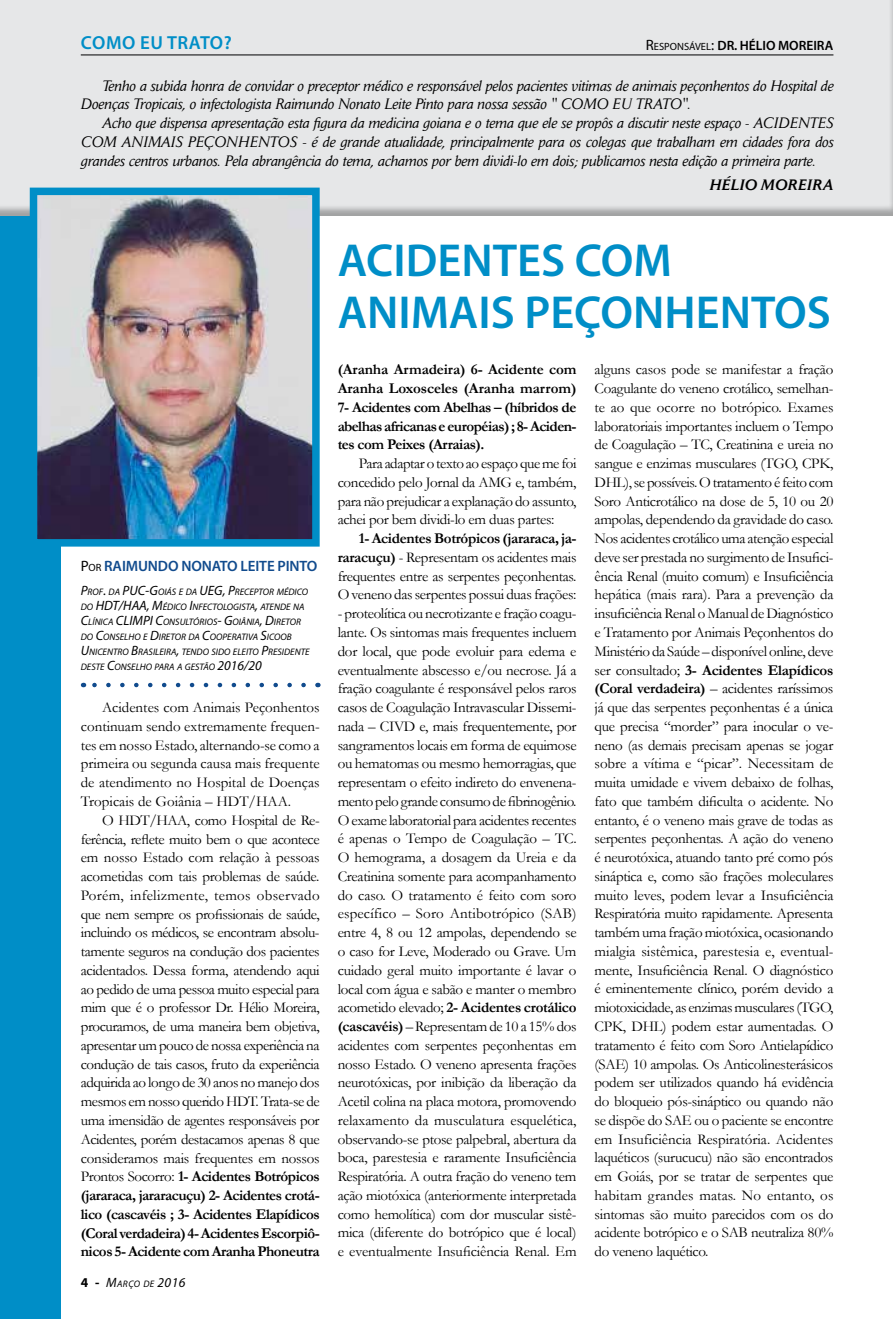
<style>
.page{position:relative;width:893px;height:1319px;background:#fff}
.page>*{position:absolute;margin:0;border:0;box-sizing:border-box;transform-origin:0 0}
.t1{font:600 46.35px/52.5px "Myriad Pro";color:#008ec7}
.t2{font:600 18.9px "Myriad Pro";color:#008ec7}
.t3{font:15px/18.8px "Garamond";letter-spacing:-.02em;color:#000;text-align:justify}
.t4{font:italic 15px/18.8px "Daily News";color:#000}
.t5{font:700 15px/18.8px "Garamond";letter-spacing:-.03em;color:#000;text-align:justify}
.t6{font:600 15px "Myriad Pro";letter-spacing:-.01em;color:#114b8d}
.t7{font:italic 500 15px "Daily News";letter-spacing:.02em;color:#000}
.t8{font:600 13.5px "Myriad Pro";color:#000}
.t9{font:italic 9.45px/15px "Myriad Pro";color:#000}
.s1{font-weight:400;font-size:15px}
.s2{font-weight:400;font-size:10.5px}
.s3{font-weight:400;color:#000}
.s4{font-weight:400;font-size:10.5px;color:#000}
.s5{font-size:13.5px}
.s6{font-weight:700}
.s7{font-weight:700;font-style:normal;font-size:13.5px}
</style>
<div class="page">
<div style="left:0;top:215px;width:61px;height:1103px;background:#008ec7"></div>
<div style="left:0;top:0;width:893px;height:216px;background:#e6e7e8"></div>
<hr style="left:892px;top:0;width:1px;height:479px;background:#006a46">
<hr style="left:81px;top:55px;width:752px;height:1px;background:#000">
<img style="left:39px;top:196px;width:272px;height:341px">
<div style="left:30px;top:187px;width:290px;height:359px;border:8px solid #008ec7"></div>
<svg style="left:92px;top:682px;width:212px;height:5px"></svg>
<p class="t2" style="left:81px;top:31px;width:98px">COMO EU TRAT</p>
<p class="t2" style="left:210px;top:31px;width:23px">O?</p>
<p class="t8" style="left:646px;top:36px;width:180px"><span class="s1">R</span><span class="s2">ESPONSÁVEL</span><span class="s1">:</span> DR. HÉLIO MOREIRA</p>
<p class="t4" style="left:81px;top:76px;width:754px;text-indent:21px">Tenho a subida honra de convidar o preceptor médico e responsável pelos pacientes vitimas de animais peçonhentos do Hospital de<br>Doenças Tropicais, o infectologista Raimundo Nonato Leite Pinto para nossa sessão " COMO EU TRATO".</p>
<p class="t4" style="left:81px;top:113px;width:754px;text-align:justify;text-indent:21px">Acho que dispensa apresentação esta figura da medicina goiana e o tema que ele se propôs a discutir neste espaço - ACIDENTES COM ANIMAIS PEÇONHENTOS - é de grande atualidade, principalmente para os colegas que trabalham em cidades fora dos grandes centros urbanos. Pela abrangência do tema, achamos por bem dividi-lo em dois; publicamos nesta edição a primeira parte.</p>
<p class="t7" style="left:709px;top:175px;width:126px">HÉLIO MOREIRA</p>
<p class="t6" style="left:81px;top:556px;width:141px"><span class="s3">P</span><span class="s4">OR</span> RAIMUNDO NONATO</p>
<p class="t6" style="left:241px;top:556px;width:15px">LEITE</p>
<p class="t6" style="left:278px;top:556px;width:32px">PINTO</p>
<p class="t9" style="left:81px;top:584px;width:230px"><span class="s5">P</span>ROF<span class="s5">.</span> DA <span class="s5">PUC-G</span>OIÁS E DA <span class="s5">UEG, P</span>RECEPTOR MÉDICO DO <span class="s5">HDT/HAA, M</span>ÉDICO <span class="s5">I</span>NFECTOLOGISTA<span class="s5">,</span> ATENDE NA <span class="s5">C</span>LÍNICA <span class="s5">CLIMPI C</span>ONSULTÓRIOS<span class="s5">- G</span>OIÂNIA<span class="s5">, D</span>IRETOR DO <span class="s5">C</span>ONSELHO E <span class="s5">D</span>IRETOR DA <span class="s5">C</span>OOPERATIVA <span class="s5">S</span>ICOOB <span class="s5">U</span>NICENTRO <span class="s5">B</span>RASILEIRA<span class="s5">,</span> TENDO SIDO ELEITO <span class="s5">P</span>RESIDENTE DESTE <span class="s5">C</span>ONSELHO PARA A GESTÃO <span class="s5">2016/20</span></p>
<p class="t3" style="left:81px;top:697px;width:240px;text-indent:21px">Acidentes com Animais Peçonhentos continuam sendo extremamente frequen&shy;tes em nosso Estado, alternando-se como a primeira ou segunda causa mais frequente de atendimento no Hospital de Doenças Tropicais de Goiânia – HDT/HAA.</p>
<p class="t3" style="left:81px;top:810px;width:240px;text-indent:21px">O HDT/HAA, como Hospital de Re&shy;ferência, reflete muito bem o que acontece em nosso Estado com relação à pessoas acometidas com tais problemas de saúde.<br>Porém, infelizmente, temos observado que nem sempre os profissionais de saúde, incluindo os médicos, se encontram absolu&shy;tamente seguros na condução dos pacientes acidentados. Dessa forma, atendendo aqui ao pedido de uma pessoa muito especial para mim que é o professor Dr. Hélio Moreira, procuramos, de uma maneira bem objetiva, apresentar um pouco de nossa experiência na condução de tais casos, fruto da experiência adquirida ao longo de 30 anos no manejo dos mesmos em nosso querido HDT. Trata-se de uma imensidão de agentes responsáveis por Acidentes, porém destacamos apenas 8 que consideramos mais frequentes em nossos Prontos Socorro: <span class="s6">1- Acidentes Botrópicos (jararaca, jararacuçu) 2- Acidentes crotá&shy;lico (cascavéis ; 3- Acidentes Elapídicos (Coral verdadeira) 4- Acidentes Escorpiô&shy;nicos 5- Acidente com Aranha Phoneutra</span></p>
<p class="t9" style="left:81px;top:1275px;width:106px"><span class="s7">4 -</span> <span class="s5">M</span>ARÇO DE <span class="s5">2016</span></p>
<h1 class="t1" style="left:338px;top:233px;width:465px">ACIDENTES COM<br>ANIMAIS PEÇON HENTOS</h1>
<p class="t3" style="left:595px;top:360px;width:240px">alguns casos pode se manifestar a fração Coagulante do veneno crotálico, semelhan&shy;te ao que ocorre no botrópico. Exames laboratoriais importantes incluem o Tempo de Coagulação – TC, Creatinina e ureia no sangue e enzimas musculares (TGO, CPK, DHL), se possíveis. O tratamento é feito com Soro Anticrotálico na dose de 5, 10 ou 20 ampolas, dependendo da gravidade do caso.<br>Nos acidentes crotálico uma atenção especial deve ser prestada no surgimento de Insufici&shy;ência Renal (muito comum) e Insuficiência hepática (mais rara). Para a prevenção da insuficiência Renal o Manual de Diagnóstico e Tratamento por Animais Peçonhentos do Ministério da Saúde – disponível online, deve ser consultado; <span class="s6">3- Acidentes Elapídicos (Coral verdadeira)</span> – acidentes raríssimos já que das serpentes peçonhentas é a única que precisa “morder” para inocular o ve&shy;neno (as demais precisam apenas se jogar sobre a vítima e “picar”. Necessitam de muita umidade e vivem debaixo de folhas, fato que também dificulta o acidente. No entanto, é o veneno mais grave de todas as serpentes peçonhentas. A ação do veneno é neurotóxica, atuando tanto pré como pós sináptica e, como são frações moleculares muito leves, podem levar a Insuficiência Respiratória muito rapidamente. Apresenta também uma fração miotóxica, ocasionando mialgia sistêmica, parestesia e, eventual&shy;mente, Insuficiência Renal. O diagnóstico é eminentemente clínico, porém devido a miotoxicidade, as enzimas musculares (TGO, CPK, DHL) podem estar aumentadas. O tratamento é feito com Soro Antielapídico (SAE) 10 ampolas. Os Anticolinesterásicos podem ser utilizados quando há evidência do bloqueio pós-sináptico ou quando não se dispõe do SAE ou o paciente se encontre em Insuficiência Respiratória. Acidentes laquéticos (surucucu) não são encontrados em Goiás, por se tratar de serpentes que habitam grandes matas. No entanto, os sintomas são muito parecidos com os do acidente botrópico e o SAB neutraliza 80% do veneno laquético.</p>
<p class="t5" style="left:338px;top:360px;width:240px">(Aranha Armadeira) 6- Acidente com Aranha Loxosceles (Aranha marrom)<br>7- Acidentes com Abelhas – (híbridos de abelhas africanas e européias) ; 8- Aciden&shy;tes com Peixes (Arraias).</p>
<p class="t3" style="left:338px;top:453px;width:240px;text-indent:21px">Para adaptar o texto ao espaço que me foi concedido pelo Jornal da AMG e, também, para não prejudicar a explanação do assunto, achei por bem dividi-lo em duas partes:</p>
<p class="t3" style="left:338px;top:528px;width:240px;text-indent:21px"><span class="s6">1- Acidentes Botrópicos (jararaca, ja&shy;raracuçu)</span> - Representam os acidentes mais frequentes entre as serpentes peçonhentas.<br>O veneno das serpentes possui duas frações:</p>
<p class="t3" style="left:338px;top:603px;width:240px">- proteolítica ou necrotizante e fração coagu&shy;lante. Os sintomas mais frequentes incluem dor local, que pode evoluir para edema e eventualmente abscesso e/ou necrose. Já a fração coagulante é responsável pelos raros casos de Coagulação Intravascular Dissemi&shy;nada – CIVD e, mais frequentemente, por sangramentos locais em forma de equimose ou hematomas ou mesmo hemorragias, que representam o efeito indireto do envenena&shy;mento pelo grande consumo de fibrinogênio.<br>O exame laboratorial para acidentes recentes é apenas o Tempo de Coagulação – TC.<br>O hemograma, a dosagem da Ureia e da Creatinina somente para acompanhamento do caso. O tratamento é feito com soro específico – Soro Antibotrópico (SAB) entre 4, 8 ou 12 ampolas, dependendo se o caso for Leve, Moderado ou Grave. Um cuidado geral muito importante é lavar o local com água e sabão e manter o membro acometido elevado; <span class="s6">2- Acidentes crotálico (cascavéis)</span> – Representam de 10 a 15% dos acidentes com serpentes peçonhentas em nosso Estado. O veneno apresenta frações neurotóxicas, por inibição da liberação da Acetil colina na placa motora, promovendo relaxamento da musculatura esquelética, observando-se ptose palpebral, abertura da boca, parestesia e raramente Insuficiência Respiratória. A outra fração do veneno tem ação miotóxica (anteriormente interpretada como hemolítica) com dor muscular sistê&shy;mica (diferente do botrópico que é local) e eventualmente Insuficiência Renal. Em</p>
</div>
